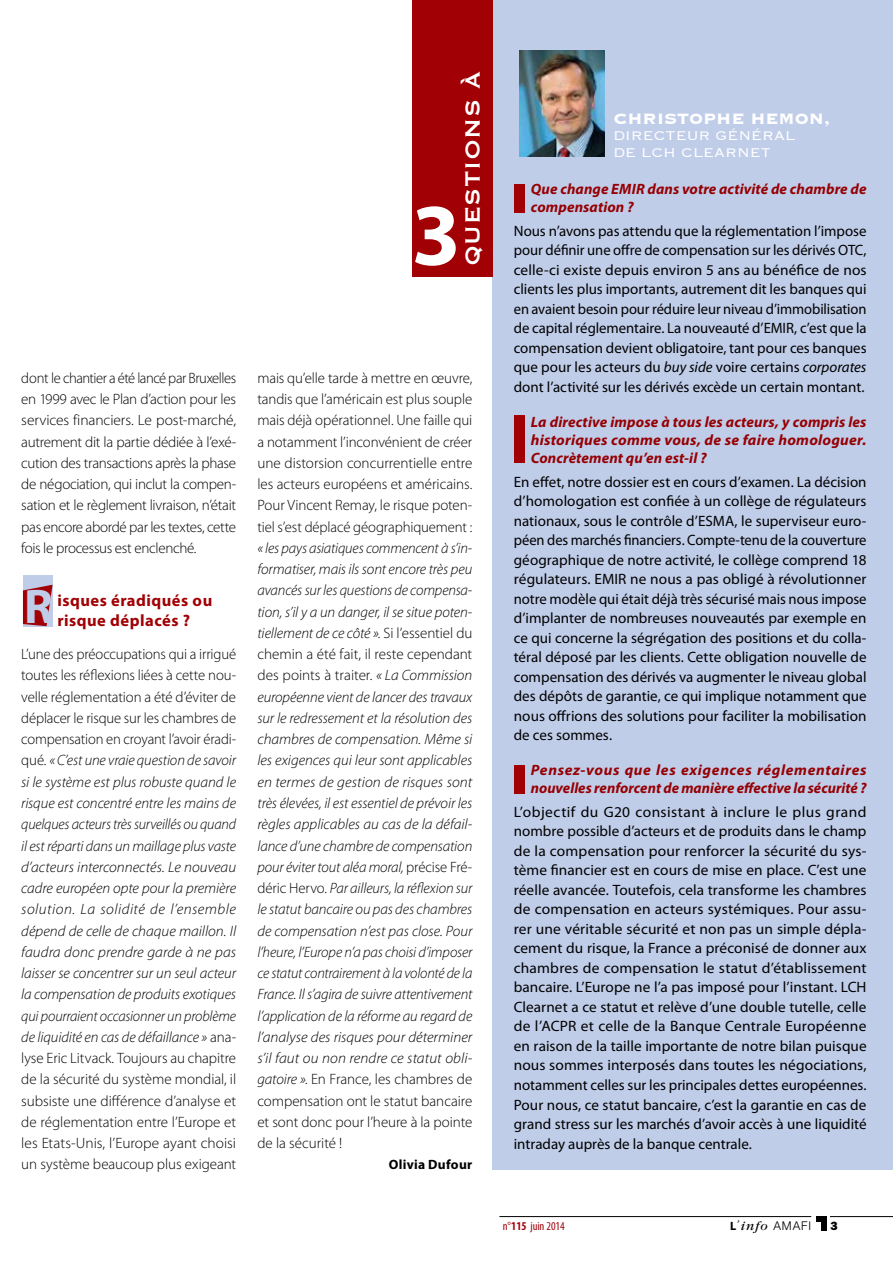
<style>
.page{position:relative;width:893px;height:1263px;background:#fff}
.page>*{position:absolute;margin:0;border:0;box-sizing:border-box;transform-origin:0 0}
.t1{font:700 88.5px "Myriad Pro";color:#fff}
.t2{font:700 48.75px "Myriad Pro";color:#c0cde9}
.t3{font:27px "Copperplate";letter-spacing:.025em;color:#fff}
.t4{font:700 19.5px "Copperplate";color:#fff}
.t5{font:700 16.5px/19.8px "Myriad Pro";letter-spacing:.03em;color:#a10004}
.t6{font:300 16.5px/16.5px "Copperplate";color:#fff}
.t7{font:15px/19.5px "Myriad Pro";color:#000;text-align:justify}
.t8{font:italic 300 15px/21.3px "Myriad Pro";letter-spacing:-.005em;color:#000;text-align:justify}
.t9{font:300 15px/21.3px "Myriad Pro";letter-spacing:-.015em;color:#000;text-align:justify}
.t10{font:italic 700 15px/18px "Myriad Pro";letter-spacing:.01em;color:#950003}
.t11{font:700 13.5px "Myriad Pro";letter-spacing:.02em;color:#000}
.t12{font:condensed 12px "Myriad Pro";color:#9f070d}
.t13{font:300 12px "Helvetica Neue";letter-spacing:.08em;color:#000}
.t14{font:800 12px "Franklin Gothic";color:#000}
.s1{font-style:normal}
.s2{font-style:italic}
.s3{font-weight:700}
.s4{font-family:"Myriad";font-weight:700}
.s5{font-family:"Garamond";font-weight:400;font-style:italic}
.s6{font-family:"Garamond";font-weight:400;font-style:italic;font-size:13.5px}
</style>
<div class="page">
<div style="left:493px;top:0;width:400px;height:1169px;background:#c0cde9"></div>
<hr style="left:830px;top:1216px;width:63px;height:1px;background:#000">
<div style="left:821px;top:1216px;width:5px;height:14px;background:#000"></div>
<div style="left:816px;top:1216px;width:10px;height:5px;background:#000"></div>
<hr style="left:499px;top:1216px;width:312px;height:1px;background:#000">
<div style="left:23px;top:575px;width:30px;height:51px;background:#c0cde9"></div>
<svg style="left:23px;top:585px;width:30px;height:41px"></svg>
<div style="left:412px;top:0;width:80px;height:276px;background:#a10004"></div>
<div style="left:514px;top:416px;width:10px;height:47px;background:#a10004"></div>
<div style="left:514px;top:184px;width:10px;height:28px;background:#a10004"></div>
<div style="left:514px;top:765px;width:10px;height:28px;background:#a10004"></div>
<img style="left:519px;top:50px;width:86px;height:107px">
<h3 class="t3" style="left:455px;top:266px;width:197px;rotate:-90deg">QUESTIONS À</h3>
<h1 class="t1" style="left:412px;top:177px;width:51px">3</h1>
<p class="t9" style="left:21px;top:367px;width:216px">dont le chantier a été lancé par Bruxelles en 1999 avec le Plan d’action pour les services financiers. Le post-marché, autrement dit la partie dédiée à l’exé&shy;cution des transactions après la phase de négociation, qui inclut la compen&shy;sation et le règlement livraison, n’était pas encore abordé par les textes, cette fois le processus est enclenché.</p>
<p class="t5" style="left:57px;top:590px;width:156px">isques éradiqués ou risque déplacés ?</p>
<p class="t8" style="left:21px;top:643px;width:216px"><span class="s1">L’une des préoccupations qui a irrigué toutes les réflexions liées à cette nou&shy;velle réglementation a été d’éviter de déplacer le risque sur les chambres de compensation en croyant l’avoir éradi&shy;qué.</span> « C’est une vraie question de savoir si le système est plus robuste quand le risque est concentré entre les mains de quelques acteurs très surveillés ou quand il est réparti dans un maillage plus vaste d’acteurs interconnectés. Le nouveau cadre européen opte pour la première solution. La solidité de l’ensemble dépend de celle de chaque maillon. Il faudra donc prendre garde à ne pas laisser se concentrer sur un seul acteur la compensation de produits exotiques qui pourraient occasionner un problème de liquidité en cas de défaillance » <span class="s1">ana&shy;lyse Eric Litvack. Toujours au chapitre de la sécurité du système mondial, il subsiste une différence d’analyse et de réglementation entre l’Europe et les Etats-Unis, l’Europe ayant choisi un système beaucoup plus exigeant</span></p>
<h2 class="t2" style="left:24px;top:575px;width:30px">R</h2>
<p class="t9" style="left:257px;top:367px;width:216px">mais qu’elle tarde à mettre en œuvre, tandis que l’américain est plus souple mais déjà opérationnel. Une faille qui a notamment l’inconvénient de créer une distorsion concurrentielle entre les acteurs européens et américains.<br>Pour Vincent Remay, le risque poten&shy;tiel s’est déplacé géographiquement :</p>
<p class="t8" style="left:257px;top:537px;width:216px">« les pays asiatiques commencent à s’in&shy;formatiser, mais ils sont encore très peu avancés sur les questions de compensa&shy;tion, s’il y a un danger, il se situe poten&shy;tiellement de ce côté ». <span class="s1">Si l’essentiel du chemin a été fait, il reste cependant des points à traiter.</span> « La Commission européenne vient de lancer des travaux sur le redressement et la résolution des chambres de compensation. Même si les exigences qui leur sont applicables en termes de gestion de risques sont très élevées, il est essentiel de prévoir les règles applicables au cas de la défail&shy;lance d’une chambre de compensation pour éviter tout aléa moral, <span class="s1">précise Fré&shy;déric Hervo.</span> Par ailleurs, la réflexion sur le statut bancaire ou pas des chambres de compensation n’est pas close. Pour l’heure, l’Europe n’a pas choisi d’imposer ce statut contrairement à la volonté de la France. Il s’agira de suivre attentivement l’application de la réforme au regard de l’analyse des risques pour déterminer s’il faut ou non rendre ce statut obli&shy;gatoire ». <span class="s1">En France, les chambres de compensation ont le statut bancaire et sont donc pour l’heure à la pointe de la sécurité !</span></p>
<p class="t11" style="left:389px;top:1155px;width:85px">Olivia Dufour</p>
<h3 class="t4" style="left:613px;top:106px;width:218px">CHRISTOPHE HEMON,</h3>
<p class="t6" style="left:613px;top:126px;width:183px">DIRECTEUR GÉNÉRAL<br>DE LCH CLEARNET</p>
<p class="t10" style="left:531px;top:180px;width:337px">Que change EMIR dans votre activité de chambre de compensation ?</p>
<p class="t7" style="left:514px;top:221px;width:354px">Nous n’avons pas attendu que la réglementation l’impose pour définir une offre de compensation sur les dérivés OTC, celle-ci existe depuis environ 5 ans au bénéfice de nos clients les plus importants, autrement dit les banques qui en avaient besoin pour réduire leur niveau d’immobilisation de capital réglementaire. La nouveauté d’EMIR, c’est que la compensation devient obligatoire, tant pour ces banques que pour les acteurs du <span class="s2">buy side</span> voire certains <span class="s2">corporates </span>dont l’activité sur les dérivés excède un certain montant.</p>
<p class="t10" style="left:531px;top:412px;width:337px;text-align:justify">La directive impose à tous les acteurs, y compris les historiques comme vous, de se faire homologuer.<br>Concrètement qu’en est-il ?</p>
<p class="t7" style="left:514px;top:472px;width:354px">En effet, notre dossier est en cours d’examen. La décision d’homologation est confiée à un collège de régulateurs nationaux, sous le contrôle d’ESMA, le superviseur euro&shy;péen des marchés financiers. Compte-tenu de la couverture géographique de notre activité, le collège comprend 18 régulateurs. EMIR ne nous a pas obligé à révolutionner notre modèle qui était déjà très sécurisé mais nous impose d’implanter de nombreuses nouveautés par exemple en ce qui concerne la ségrégation des positions et du colla&shy;téral déposé par les clients. Cette obligation nouvelle de compensation des dérivés va augmenter le niveau global des dépôts de garantie, ce qui implique notamment que nous offrions des solutions pour faciliter la mobilisation de ces sommes.</p>
<p class="t10" style="left:531px;top:761px;width:337px">Pensez-vous que les exigences réglementaires nouvelles renforcent de manière effective la sécurité ?</p>
<p class="t7" style="left:514px;top:802px;width:354px">L’objectif du G20 consistant à inclure le plus grand nombre possible d’acteurs et de produits dans le champ de la compensation pour renforcer la sécurité du sys&shy;tème financier est en cours de mise en place. C’est une réelle avancée. Toutefois, cela transforme les chambres de compensation en acteurs systémiques. Pour assu&shy;rer une véritable sécurité et non pas un simple dépla&shy;cement du risque, la France a préconisé de donner aux chambres de compensation le statut d’établissement bancaire. L’Europe ne l’a pas imposé pour l’instant. LCH Clearnet a ce statut et relève d’une double tutelle, celle de l’ACPR et celle de la Banque Centrale Européenne en raison de la taille importante de notre bilan puisque nous sommes interposés dans toutes les négociations, notamment celles sur les principales dettes européennes.<br>Pour nous, ce statut bancaire, c’est la garantie en cas de grand stress sur les marchés d’avoir accès à une liquidité intraday auprès de la banque centrale.</p>
<p class="t12" style="left:503px;top:1218px;width:64px">n°<span class="s3">115</span> juin 2014</p>
<p class="t13" style="left:730px;top:1216px;width:83px"><span class="s4">L</span><span class="s5">’</span> <span class="s6">info</span> AMAFI</p>
<p class="t14" style="left:831px;top:1219px;width:9px">3</p>
</div>
